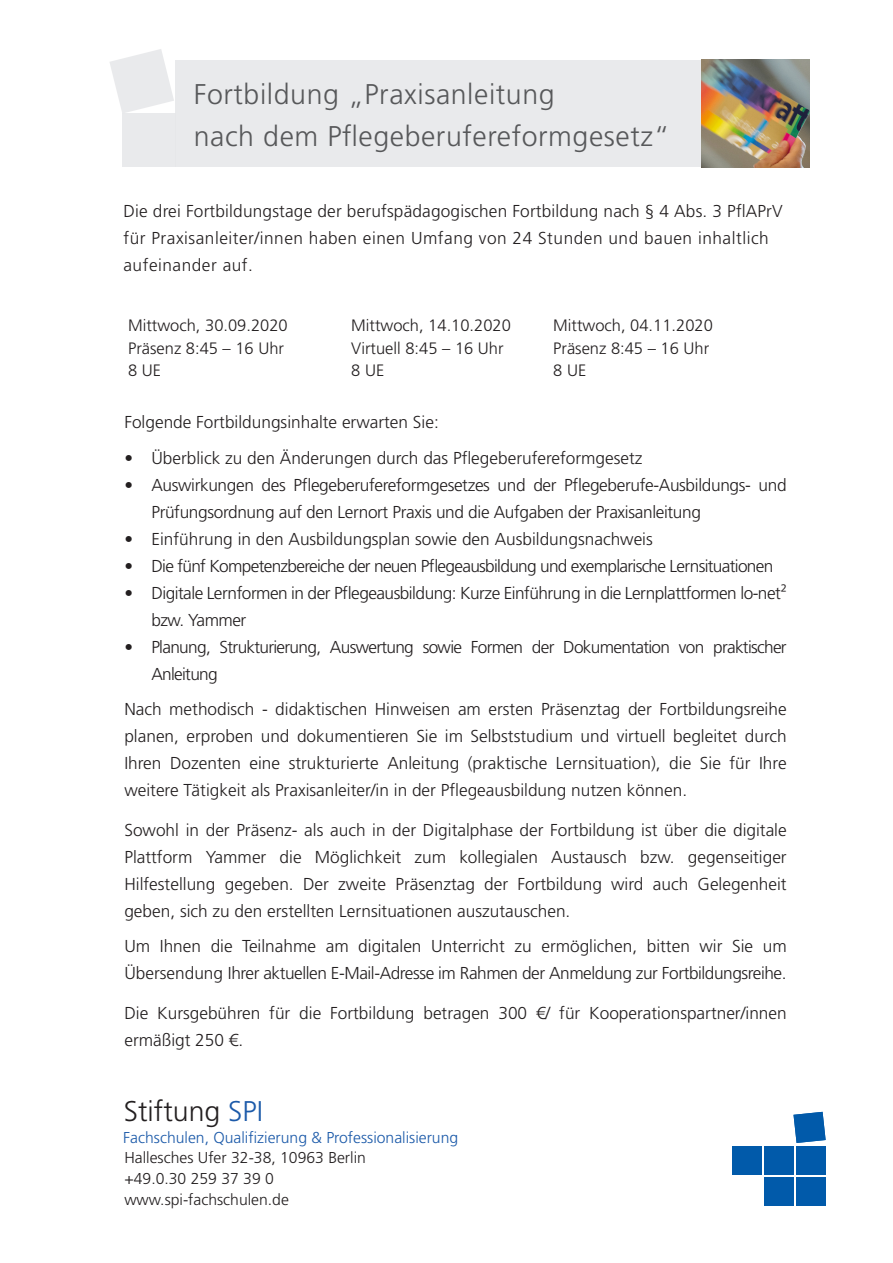
<style>
.page{position:relative;width:893px;height:1263px;background:#fff}
.page>*{position:absolute;margin:0;border:0;box-sizing:border-box;transform-origin:0 0}
.t1{font:300 28.5px "Frutiger LT Std";letter-spacing:.02em;color:#57585a}
.t2{font:300 28.5px "Frutiger LT Std";color:#231f20}
.t3{font:300 17.25px/27px "Frutiger LT Std";color:#231f20;text-align:justify}
.t4{font:300 17.25px/27px "Frutiger LT Std";letter-spacing:-.04em;color:#231f20}
.t5{font:300 17.25px/27px "Frutiger LT Std";letter-spacing:.03em;color:#231f20}
.t6{font:300 17.25px/27px "Frutiger LT Std";letter-spacing:-.02em;color:#231f20}
.t7{font:300 17.25px/27px "Frutiger LT Std";letter-spacing:-.03em;color:#231f20}
.t8{font:300 16.5px "Frutiger LT Std";color:#231f20}
.t9{font:300 15.75px "Frutiger LT Std";color:#231f20}
.t10{font:300 15.75px "Frutiger LT Std";color:#1c5aa9}
.s1{color:#1c5aa9}
</style>
<div class="page">
<div style="left:176px;top:60px;width:627px;height:107px;background:#e6e7e9"></div>
<div style="left:122px;top:114px;width:54px;height:53px;background:#e6e7e9"></div>
<svg style="left:110px;top:49px;width:64px;height:65px"></svg>
<img style="left:702px;top:59px;width:107px;height:108px">
<div style="left:796px;top:1146px;width:30px;height:28px;background:#015aaa"></div>
<svg style="left:793px;top:1112px;width:33px;height:31px"></svg>
<div style="left:764px;top:1146px;width:29px;height:28px;background:#015aaa"></div>
<div style="left:796px;top:1177px;width:30px;height:28px;background:#015aaa"></div>
<div style="left:764px;top:1177px;width:29px;height:28px;background:#015aaa"></div>
<div style="left:732px;top:1146px;width:29px;height:28px;background:#015aaa"></div>
<p class="t1" style="left:194px;top:78px;width:362px">Fortbildung „Praxisanleitung</p>
<p class="t1" style="left:194px;top:120px;width:477px">nach dem Pflegeberufereformgesetz“</p>
<p class="t5" style="left:123px;top:198px;width:661px">Die drei Fortbildungstage der berufspädagogischen Fortbildung nach § 4 Abs. 3 PflAPrV für Praxisanleiter/innen haben einen Umfang von 24 Stunden und bauen inhaltlich aufeinander auf.</p>
<p class="t8" style="left:128px;top:316px;width:161px">Mittwoch, 30.09.2020</p>
<p class="t8" style="left:128px;top:339px;width:157px">Präsenz 8:45 – 16 Uhr</p>
<p class="t8" style="left:128px;top:361px;width:35px">8 UE</p>
<p class="t8" style="left:351px;top:316px;width:161px">Mittwoch, 14.10.2020</p>
<p class="t8" style="left:351px;top:339px;width:154px">Virtuell 8:45 – 16 Uhr</p>
<p class="t8" style="left:351px;top:361px;width:35px">8 UE</p>
<p class="t8" style="left:553px;top:316px;width:161px">Mittwoch, 04.11.2020</p>
<p class="t8" style="left:553px;top:339px;width:157px">Präsenz 8:45 – 16 Uhr</p>
<p class="t8" style="left:553px;top:361px;width:35px">8 UE</p>
<p class="t3" style="left:124px;top:409px;width:316px">Folgende Fortbildungsinhalte erwarten Sie:</p>
<p class="t3" style="left:124px;top:444px;width:520px">• Überblick zu den Änderungen durch das Pflegeberufereformgesetz</p>
<p class="t6" style="left:151px;top:471px;width:637px;text-indent:-27px">• Auswirkungen des Pflegeberufereformgesetzes und der Pflegeberufe-Ausbildungs- und<br>Prüfungsordnung auf den Lernort Praxis und die Aufgaben der Praxisanleitung</p>
<p class="t3" style="left:124px;top:525px;width:530px">• Einführung in den Ausbildungsplan sowie den Ausbildungsnachweis</p>
<p class="t4" style="left:124px;top:552px;width:650px">• Die fünf Kompetenzbereiche der neuen Pflegeausbildung und exemplarische Lernsituationen</p>
<p class="t7" style="left:151px;top:579px;width:637px;text-indent:-27px">• Digitale Lernformen in der Pflegeausbildung: Kurze Einführung in die Lernplattformen lo-net² bzw. Yammer</p>
<p class="t4" style="left:151px;top:633px;width:637px;text-indent:-27px">• Planung, Strukturierung, Auswertung sowie Formen der Dokumentation von praktischer<br>Anleitung</p>
<p class="t3" style="left:124px;top:696px;width:664px">Nach methodisch - didaktischen Hinweisen am ersten Präsenztag der Fortbildungsreihe planen, erproben und dokumentieren Sie im Selbststudium und virtuell begleitet durch Ihren Dozenten eine strukturierte Anleitung (praktische Lernsituation), die Sie für Ihre weitere Tätigkeit als Praxisanleiter/in in der Pflegeausbildung nutzen können.</p>
<p class="t3" style="left:124px;top:817px;width:664px">Sowohl in der Präsenz- als auch in der Digitalphase der Fortbildung ist über die digitale Plattform Yammer die Möglichkeit zum kollegialen Austausch bzw. gegenseitiger Hilfestellung gegeben. Der zweite Präsenztag der Fortbildung wird auch Gelegenheit geben, sich zu den erstellten Lernsituationen auszutauschen.</p>
<p class="t3" style="left:124px;top:933px;width:664px">Um Ihnen die Teilnahme am digitalen Unterricht zu ermöglichen, bitten wir Sie um<br>Übersendung Ihrer aktuellen E-Mail-Adresse im Rahmen der Anmeldung zur Fortbildungsreihe.</p>
<p class="t3" style="left:124px;top:1000px;width:664px">Die Kursgebühren für die Fortbildung betragen 300 €/ für Kooperationspartner/innen ermäßigt 250 €.</p>
<p class="t2" style="left:124px;top:1095px;width:141px">Stiftung <span class="s1">SPI</span></p>
<p class="t9" style="left:124px;top:1148px;width:243px">Hallesches Ufer 32-38, 10963 Berlin</p>
<p class="t9" style="left:124px;top:1169px;width:151px">+49.0.30 259 37 39 0</p>
<p class="t9" style="left:124px;top:1190px;width:166px">www.spi-fachschulen.de</p>
<p class="t10" style="left:123px;top:1128px;width:336px">Fachschulen, Qualifizierung &amp; Professionalisierung</p>
</div>
